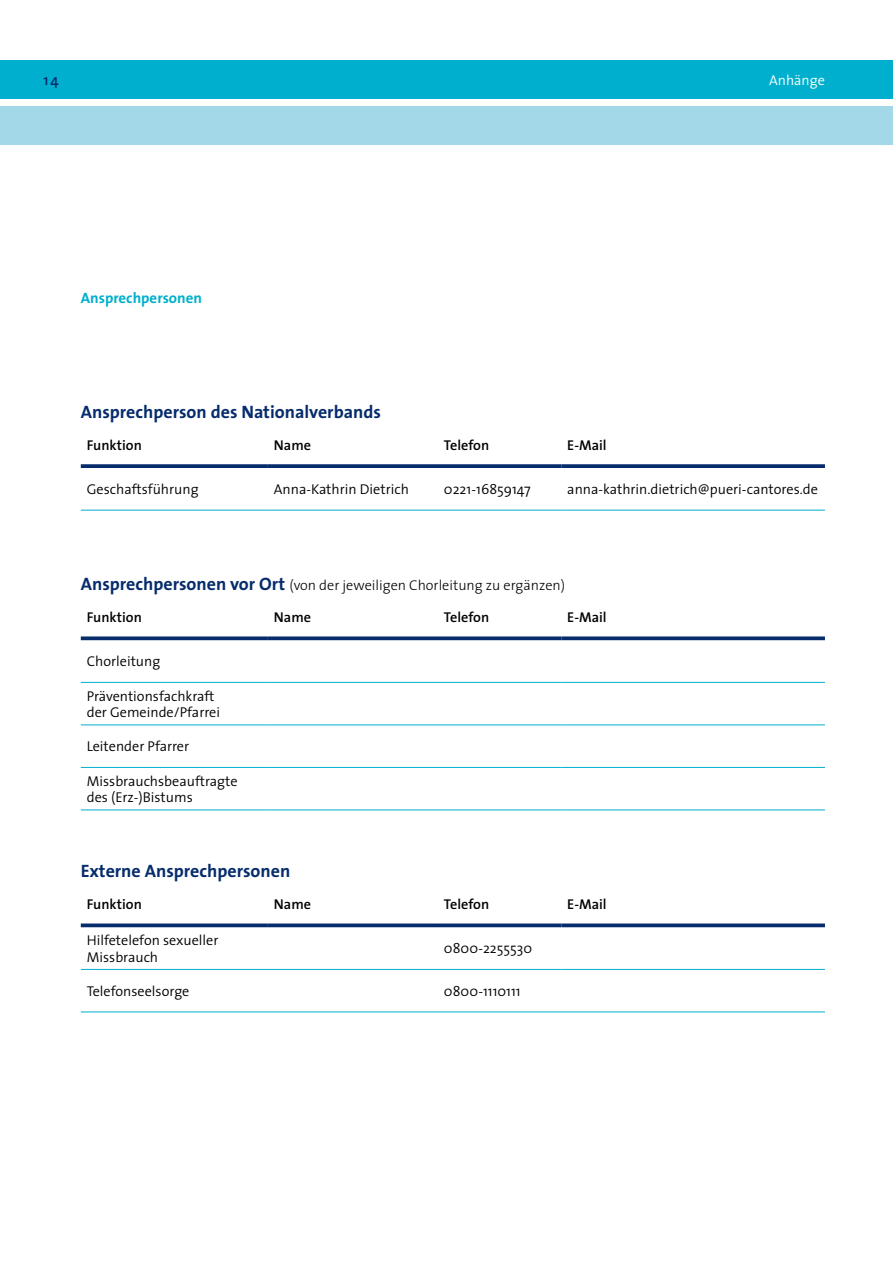
<style>
.page{position:relative;width:893px;height:1263px;background:#fff}
.page>*{position:absolute;margin:0;border:0;box-sizing:border-box;transform-origin:0 0}
._02_Zwischenhead{font:700 18px "The Sans";color:#062c6c}
._03_Small_Head{font:700 15px "The Sans";color:#00afcd}
.t1{font:600 15px "The Sans";color:#062c6c}
.Tabelle_Body{font:300 14.25px/16.5px "The Sans";color:#000}
.t2{font:600 14.25px "The Sans";color:#000}
._02_Zwischenhead-2{font:300 14.25px "The Sans";color:#000}
.t3{font:300 14.25px "The Sans";color:#fff}
.s1{font-weight:700;font-size:18px;color:#062c6c}
</style>
<div class="page">
<hr style="left:81px;top:510px;width:187px;height:1px;background:#00afcd">
<hr style="left:268px;top:510px;width:170px;height:1px;background:#00afcd">
<hr style="left:438px;top:510px;width:123px;height:1px;background:#00afcd">
<hr style="left:561px;top:510px;width:264px;height:1px;background:#00afcd">
<svg style="left:81px;top:464px;width:187px;height:4px"></svg>
<svg style="left:268px;top:464px;width:170px;height:4px"></svg>
<svg style="left:438px;top:464px;width:123px;height:4px"></svg>
<svg style="left:561px;top:464px;width:264px;height:4px"></svg>
<hr style="left:81px;top:682px;width:187px;height:1px;background:#00afcd">
<hr style="left:268px;top:682px;width:170px;height:1px;background:#00afcd">
<hr style="left:438px;top:682px;width:123px;height:1px;background:#00afcd">
<hr style="left:561px;top:682px;width:264px;height:1px;background:#00afcd">
<hr style="left:81px;top:724px;width:187px;height:1px;background:#00afcd">
<hr style="left:268px;top:724px;width:170px;height:1px;background:#00afcd">
<hr style="left:438px;top:724px;width:123px;height:1px;background:#00afcd">
<hr style="left:561px;top:724px;width:264px;height:1px;background:#00afcd">
<hr style="left:81px;top:767px;width:187px;height:1px;background:#00afcd">
<hr style="left:268px;top:767px;width:170px;height:1px;background:#00afcd">
<hr style="left:438px;top:767px;width:123px;height:1px;background:#00afcd">
<hr style="left:561px;top:767px;width:264px;height:1px;background:#00afcd">
<hr style="left:81px;top:809px;width:187px;height:1px;background:#00afcd">
<hr style="left:268px;top:809px;width:170px;height:1px;background:#00afcd">
<hr style="left:438px;top:809px;width:123px;height:1px;background:#00afcd">
<hr style="left:561px;top:809px;width:264px;height:1px;background:#00afcd">
<svg style="left:81px;top:636px;width:187px;height:4px"></svg>
<svg style="left:268px;top:636px;width:170px;height:4px"></svg>
<svg style="left:438px;top:636px;width:123px;height:4px"></svg>
<svg style="left:561px;top:636px;width:264px;height:4px"></svg>
<hr style="left:81px;top:969px;width:187px;height:1px;background:#00afcd">
<hr style="left:268px;top:969px;width:170px;height:1px;background:#00afcd">
<hr style="left:438px;top:969px;width:123px;height:1px;background:#00afcd">
<hr style="left:561px;top:969px;width:264px;height:1px;background:#00afcd">
<hr style="left:81px;top:1011px;width:187px;height:1px;background:#00afcd">
<hr style="left:268px;top:1011px;width:170px;height:1px;background:#00afcd">
<hr style="left:438px;top:1011px;width:123px;height:1px;background:#00afcd">
<hr style="left:561px;top:1011px;width:264px;height:1px;background:#00afcd">
<svg style="left:81px;top:923px;width:187px;height:4px"></svg>
<svg style="left:268px;top:923px;width:170px;height:4px"></svg>
<svg style="left:438px;top:923px;width:123px;height:4px"></svg>
<svg style="left:561px;top:923px;width:264px;height:4px"></svg>
<div style="left:0;top:106px;width:893px;height:38px;background:#a3d8e8"></div>
<div style="left:0;top:61px;width:893px;height:38px;background:#00afcd"></div>
<p class="t1" style="left:43px;top:67px;width:17px">14</p>
<p class="t3" style="left:769px;top:68px;width:57px">Anhänge</p>
<p class="_03_Small_Head" style="left:81px;top:285px;width:123px">Ansprechpersonen</p>
<p class="_02_Zwischenhead" style="left:81px;top:396px;width:302px">Ansprechperson des Nationalverbands</p>
<p class="t2" style="left:87px;top:433px;width:57px">Funktion</p>
<p class="t2" style="left:274px;top:433px;width:39px">Name</p>
<p class="t2" style="left:444px;top:433px;width:47px">Telefon</p>
<p class="t2" style="left:567px;top:433px;width:41px">E-Mail</p>
<p class="Tabelle_Body" style="left:87px;top:481px;width:113px">Geschaftsführung</p>
<p class="Tabelle_Body" style="left:274px;top:481px;width:136px">Anna-Kathrin Dietrich</p>
<p class="Tabelle_Body" style="left:444px;top:481px;width:88px">0221-16859147</p>
<p class="Tabelle_Body" style="left:567px;top:481px;width:252px">anna-kathrin.dietrich@pueri-cantores.de</p>
<p class="_02_Zwischenhead-2" style="left:81px;top:573px;width:486px"><span class="s1">Ansprechpersonen vor Ort</span> (von der jeweiligen Chorleitung zu ergänzen)</p>
<p class="t2" style="left:87px;top:605px;width:57px">Funktion</p>
<p class="t2" style="left:274px;top:605px;width:39px">Name</p>
<p class="t2" style="left:444px;top:605px;width:47px">Telefon</p>
<p class="t2" style="left:567px;top:605px;width:41px">E-Mail</p>
<p class="Tabelle_Body" style="left:87px;top:653px;width:75px">Chorleitung</p>
<p class="Tabelle_Body" style="left:87px;top:687px;width:135px">Präventionsfachkraft der Gemeinde/Pfarrei</p>
<p class="Tabelle_Body" style="left:87px;top:738px;width:104px">Leitender Pfarrer</p>
<p class="Tabelle_Body" style="left:87px;top:772px;width:152px">Missbrauchsbeauftragte des (Erz-)Bistums</p>
<p class="_02_Zwischenhead" style="left:81px;top:856px;width:211px">Externe Ansprechpersonen</p>
<p class="t2" style="left:87px;top:892px;width:57px">Funktion</p>
<p class="t2" style="left:274px;top:892px;width:39px">Name</p>
<p class="t2" style="left:444px;top:892px;width:47px">Telefon</p>
<p class="t2" style="left:567px;top:892px;width:41px">E-Mail</p>
<p class="Tabelle_Body" style="left:87px;top:931px;width:133px">Hilfetelefon sexueller<br>Missbrauch</p>
<p class="Tabelle_Body" style="left:444px;top:940px;width:90px">0800-2255530</p>
<p class="Tabelle_Body" style="left:87px;top:982px;width:104px">Telefonseelsorge</p>
<p class="Tabelle_Body" style="left:444px;top:982px;width:78px">0800-1110111</p>
</div>
